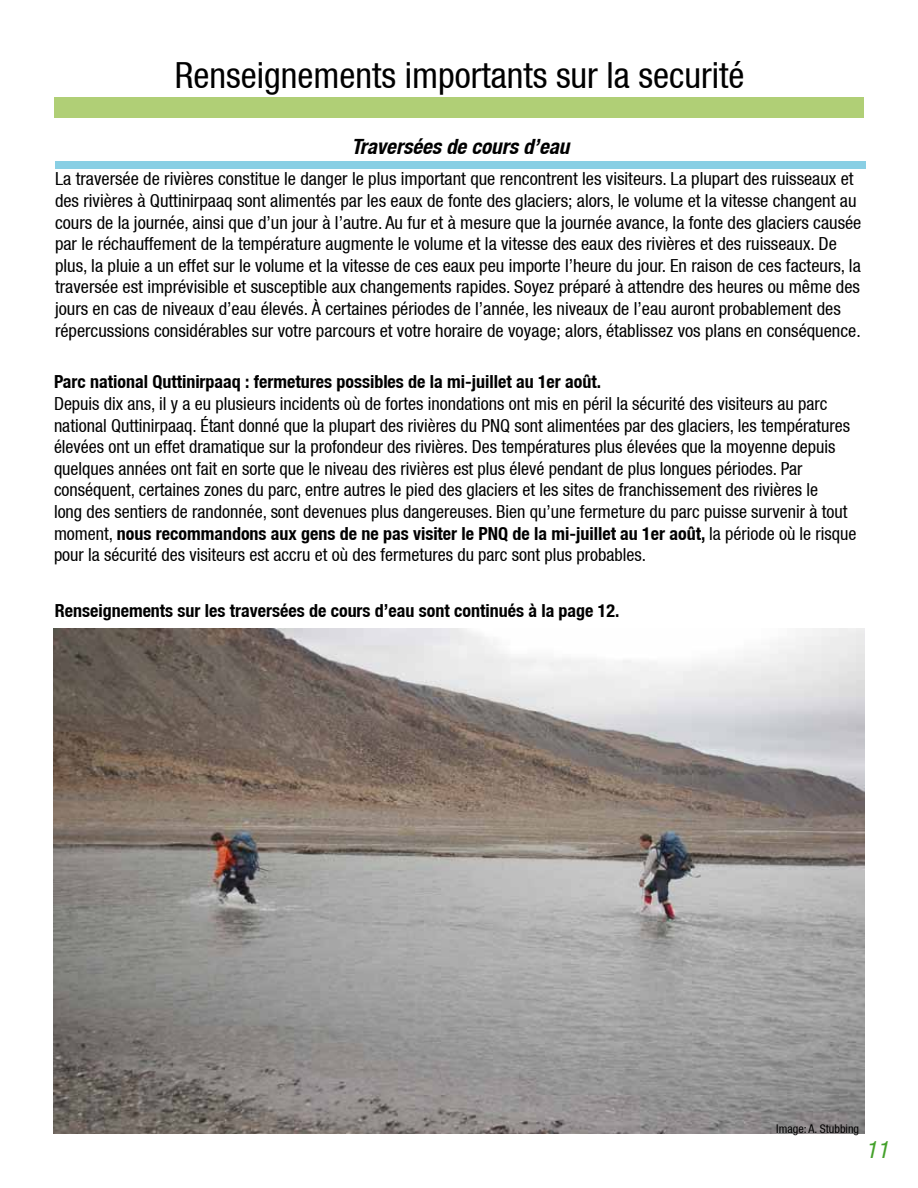
<style>
.page{position:relative;width:918px;height:1188px;background:#fff}
.page>*{position:absolute;margin:0;border:0;box-sizing:border-box;transform-origin:0 0}
.t1{font:36px "Helvetica Neue Condensed";color:#000}
.t2{font:italic condensed 24px "Helvetica Neue";color:#44a12b}
.t3{font:italic 700 condensed 21px "Helvetica Neue";color:#000}
.t4{font:18px/21.6px "Helvetica Neue Condensed";color:#000}
.t5{font:700 condensed 18px "Helvetica Neue";color:#000}
.t6{font:12px "Helvetica Neue Condensed";color:#000}
.s1{font-family:"Helvetica Neue Condensed";font-weight:400;font-stretch:normal}
</style>
<div class="page">
<div style="left:54px;top:97px;width:810px;height:21px;background:#b0cf76"></div>
<div style="left:55px;top:161px;width:811px;height:8px;background:#89cfe4"></div>
<img style="left:54px;top:629px;width:810px;height:505px">
<h1 class="t1" style="left:175px;top:54px;width:571px">Renseignements importants sur la securité</h1>
<p class="t3" style="left:351px;top:134px;width:220px">Traversées de cours d’eau</p>
<p class="t4" style="left:55px;top:168px;width:808px">La traversée de rivières constitue le danger le plus important que rencontrent les visiteurs. La plupart des ruisseaux et des rivières à Quttinirpaaq sont alimentés par les eaux de fonte des glaciers; alors, le volume et la vitesse changent au cours de la journée, ainsi que d’un jour à l’autre. Au fur et à mesure que la journée avance, la fonte des glaciers causée par le réchauffement de la température augmente le volume et la vitesse des eaux des rivières et des ruisseaux. De plus, la pluie a un effet sur le volume et la vitesse de ces eaux peu importe l’heure du jour. En raison de ces facteurs, la traversée est imprévisible et susceptible aux changements rapides. Soyez préparé à attendre des heures ou même des jours en cas de niveaux d’eau élevés. À certaines périodes de l’année, les niveaux de l’eau auront probablement des répercussions considérables sur votre parcours et votre horaire de voyage; alors, établissez vos plans en conséquence.</p>
<p class="t5" style="left:54px;top:371px;width:549px">Parc national Quttinirpaaq : fermetures possibles de la mi-juillet au 1er août.</p>
<p class="t4" style="left:54px;top:393px;width:798px">Depuis dix ans, il y a eu plusieurs incidents où de fortes inondations ont mis en péril la sécurité des visiteurs au parc national Quttinirpaaq. Étant donné que la plupart des rivières du PNQ sont alimentées par des glaciers, les températures élevées ont un effet dramatique sur la profondeur des rivières. Des températures plus élevées que la moyenne depuis quelques années ont fait en sorte que le niveau des rivières est plus élevé pendant de plus longues périodes. Par conséquent, certaines zones du parc, entre autres le pied des glaciers et les sites de franchissement des rivières le long des sentiers de randonnée, sont devenues plus dangereuses. Bien qu’une fermeture du parc puisse survenir à tout</p>
<p class="t5" style="left:54px;top:522px;width:804px"><span class="s1">moment,</span> nous recommandons aux gens de ne pas visiter le PNQ de la mi-juillet au 1er août, <span class="s1">la période où le risque</span></p>
<p class="t4" style="left:54px;top:544px;width:594px">pour la sécurité des visiteurs est accru et où des fermetures du parc sont plus probables.</p>
<p class="t5" style="left:55px;top:600px;width:566px">Renseignements sur les traversées de cours d’eau sont continués à la page 12.</p>
<p class="t6" style="left:776px;top:1121px;width:84px">Image: A. Stubbing</p>
<h2 class="t2" style="left:866px;top:1135px;width:25px">11</h2>
</div>
